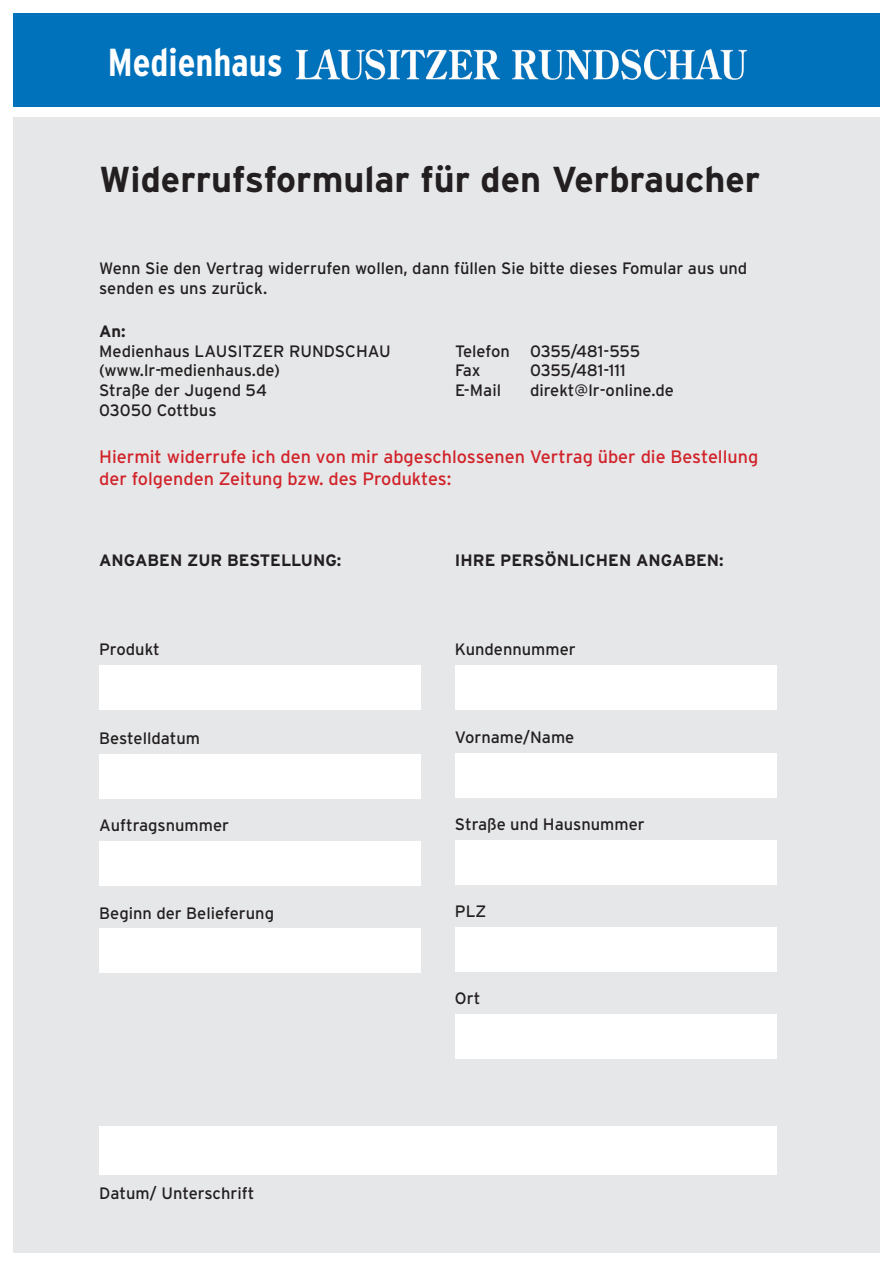
<style>
.page{position:relative;width:893px;height:1263px;background:#fff}
.page>*{position:absolute;margin:0;border:0;box-sizing:border-box;transform-origin:0 0}
.t1{font:700 condensed 39px "Interstate";color:#fff}
.t2{font:700 36px "Interstate";color:#231f20}
.t3{font:18px/21.6px "Interstate";color:#d1232a}
.t4{font:16.5px/19.8px "Interstate";color:#231f20}
.t5{font:700 16.5px "Interstate";color:#231f20}
</style>
<div class="page">
<div style="left:13px;top:117px;width:867px;height:1135px;background:#e6e7e9"></div>
<div style="left:13px;top:13px;width:867px;height:93px;background:#0072bc"></div>
<img style="left:295px;top:48px;width:453px;height:32px">
<div style="left:99px;top:754px;width:322px;height:45px;background:#fff"></div>
<div style="left:99px;top:665px;width:322px;height:45px;background:#fff"></div>
<div style="left:455px;top:665px;width:322px;height:45px;background:#fff"></div>
<div style="left:99px;top:841px;width:322px;height:45px;background:#fff"></div>
<div style="left:455px;top:753px;width:322px;height:44px;background:#fff"></div>
<div style="left:99px;top:929px;width:322px;height:44px;background:#fff"></div>
<div style="left:99px;top:1126px;width:678px;height:49px;background:#fff"></div>
<div style="left:455px;top:840px;width:322px;height:44px;background:#fff"></div>
<div style="left:455px;top:927px;width:322px;height:45px;background:#fff"></div>
<div style="left:455px;top:1014px;width:322px;height:45px;background:#fff"></div>
<p class="t1" style="left:108px;top:41px;width:177px">Medienhaus</p>
<p class="t2" style="left:99px;top:159px;width:662px">Widerrufsformular für den Verbraucher</p>
<p class="t4" style="left:99px;top:258px;width:650px">Wenn Sie den Vertrag widerrufen wollen, dann füllen Sie bitte dieses Fomular aus und senden es uns zurück.</p>
<p class="t5" style="left:99px;top:322px;width:28px">An:</p>
<p class="t4" style="left:99px;top:341px;width:293px">Medienhaus LAUSITZER RUNDSCHAU (www.lr-medienhaus.de)</p>
<p class="t4" style="left:99px;top:380px;width:169px">Straße der Jugend 54</p>
<p class="t4" style="left:99px;top:400px;width:119px">03050 Cottbus</p>
<p class="t4" style="left:455px;top:341px;width:187px">Telefon 0355/481-555</p>
<p class="t4" style="left:455px;top:360px;width:27px">Fax</p>
<p class="t4" style="left:530px;top:360px;width:97px">0355/481-111</p>
<p class="t4" style="left:455px;top:380px;width:48px">E-Mail</p>
<p class="t4" style="left:530px;top:380px;width:145px">direkt@lr-online.de</p>
<p class="t3" style="left:99px;top:446px;width:661px">Hiermit widerrufe ich den von mir abgeschlossenen Vertrag über die Bestellung der folgenden Zeitung bzw. des Produktes:</p>
<p class="t5" style="left:99px;top:551px;width:244px">ANGABEN ZUR BESTELLUNG:</p>
<p class="t5" style="left:455px;top:551px;width:270px">IHRE PERSÖNLICHEN ANGABEN:</p>
<p class="t4" style="left:99px;top:640px;width:62px">Produkt</p>
<p class="t4" style="left:455px;top:640px;width:122px">Kundennummer</p>
<p class="t4" style="left:99px;top:728px;width:102px">Bestelldatum</p>
<p class="t4" style="left:455px;top:727px;width:121px">Vorname/Name</p>
<p class="t4" style="left:99px;top:815px;width:131px">Auftragsnummer</p>
<p class="t4" style="left:455px;top:814px;width:191px">Straße und Hausnummer</p>
<p class="t4" style="left:99px;top:903px;width:176px">Beginn der Belieferung</p>
<p class="t4" style="left:455px;top:901px;width:33px">PLZ</p>
<p class="t4" style="left:455px;top:988px;width:27px">Ort</p>
<p class="t4" style="left:99px;top:1183px;width:157px">Datum/ Unterschrift</p>
</div>
